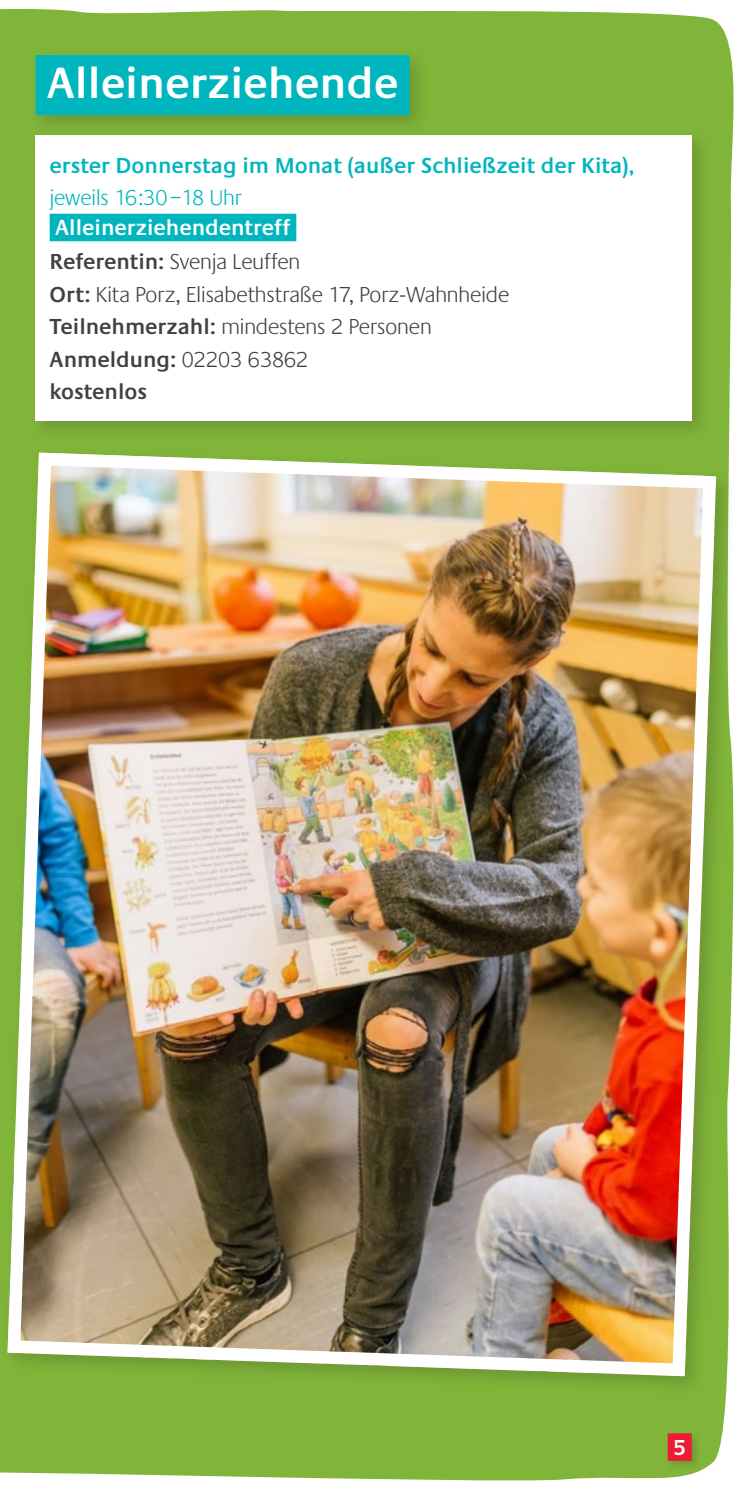
<style>
.page{position:relative;width:745px;height:1489px;background:#fff}
.page>*{position:absolute;margin:0;border:0;box-sizing:border-box;transform-origin:0 0}
.t1{font:600 45px "Praxis";color:#fff}
.t2{font:300 22.5px/32.8px "Praxis";color:#414142}
.t3{font:600 22.5px "Praxis";color:#00b6be}
.t4{font:300 22.5px "Praxis";color:#00b6be}
.t5{font:600 22.5px "Praxis";color:#fff}
.s1{font-weight:600;color:#fff}
.s2{font-weight:600}
</style>
<div class="page">
<div style="left:0;top:8px;width:734px;height:1473px;background:#80b539"></div>
<div style="left:664px;top:1430px;width:37px;height:40px;background:#231f20;opacity:.2"></div>
<div style="left:667px;top:1433px;width:24px;height:27px;background:#ed1b35"></div>
<div style="left:28px;top:128px;width:684px;height:313px;background:#231f20;opacity:.2"></div>
<div style="left:35px;top:135px;width:656px;height:285px;background:#fff"></div>
<div style="left:50px;top:214px;width:246px;height:27px;background:#00b6be"></div>
<div style="left:28px;top:48px;width:402px;height:88px;background:#231f20;opacity:.2"></div>
<div style="left:35px;top:55px;width:374px;height:60px;background:#00b6be"></div>
<div style="left:1px;top:445px;width:735px;height:951px;background:#231f20;opacity:.2"></div>
<img style="left:1px;top:446px;width:721px;height:936px">
<h1 class="t1" style="left:47px;top:58px;width:353px">Alleinerziehende</h1>
<p class="t3" style="left:50px;top:153px;width:585px">erster Donnerstag im Monat (außer Schließzeit der Kita),</p>
<p class="t4" style="left:50px;top:186px;width:193px">jeweils 16:30–18 Uhr</p>
<p class="t2" style="left:50px;top:212px;width:460px"><span class="s1">Alleinerziehendentreff<br></span><span class="s2">Referentin:</span> Svenja Leuffen<br><span class="s2">Ort:</span> Kita Porz, Elisabethstraße 17, Porz-Wahnheide<br><span class="s2">Teilnehmerzahl:</span> mindestens 2 Personen<br><span class="s2">Anmeldung:</span> 02203 63862<br><span class="s2">kostenlos</span></p>
<p class="t5" style="left:673px;top:1434px;width:14px">5</p>
</div>
